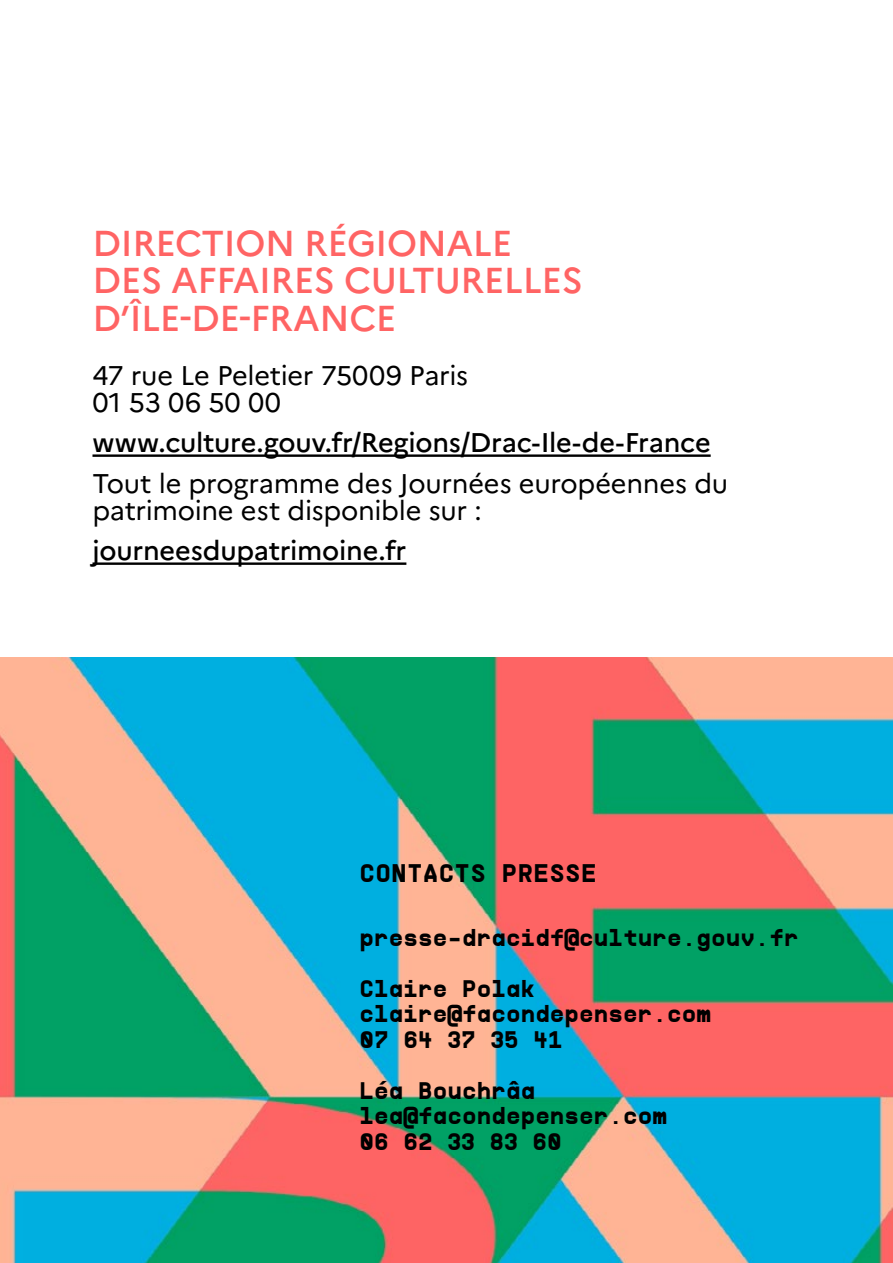
<style>
.page{position:relative;width:893px;height:1263px;background:#fff}
.page>*{position:absolute;margin:0;border:0;box-sizing:border-box;transform-origin:0 0}
.t1{font:500 36px/37.5px "Marianne";letter-spacing:-.01em;color:#ff6464}
.t2{font:27px/27px "Marianne";letter-spacing:-.01em;color:#000}
.t3{font:500 27px "Marianne";letter-spacing:-.01em;color:#000}
.t4{font:700 25.5px "Supply";letter-spacing:-.02em;color:#000}
.t5{font:700 24px/25.5px "Supply";letter-spacing:-.03em;color:#000}
</style>
<div class="page">
<hr style="left:92px;top:454px;width:619px;height:3px;background:#000">
<hr style="left:92px;top:562px;width:314px;height:3px;background:#000">
<img style="left:0;top:657px;width:893px;height:606px">
<h1 class="t1" style="left:92px;top:224px;width:492px">DIRECTION RÉGIONALE<br>DES AFFAIRES CULTURELLES<br>D’ÎLE-DE-FRANCE</h1>
<p class="t2" style="left:92px;top:361px;width:377px">47 rue Le Peletier 75009 Paris<br>01 53 06 50 00</p>
<p class="t3" style="left:92px;top:426px;width:620px">www.culture.gouv.fr/Regions/Drac-Ile-de-France</p>
<p class="t2" style="left:92px;top:469px;width:637px">Tout le programme des Journées européennes du patrimoine est disponible sur :</p>
<p class="t3" style="left:92px;top:534px;width:315px">journeesdupatrimoine.fr</p>
<p class="t4" style="left:359px;top:854px;width:239px">CONTACTS PRESSE</p>
<p class="t5" style="left:359px;top:911px;width:441px;line-height:51px">presse-dracidf@culture.gouv.fr<br>Claire Polak</p>
<p class="t5" style="left:359px;top:1000px;width:354px">claire@facondepenser.com<br>07 64 37 35 41</p>
<p class="t5" style="left:359px;top:1077px;width:310px">Léa Bouchrâa lea@facondepenser.com<br>06 62 33 83 60</p>
</div>
